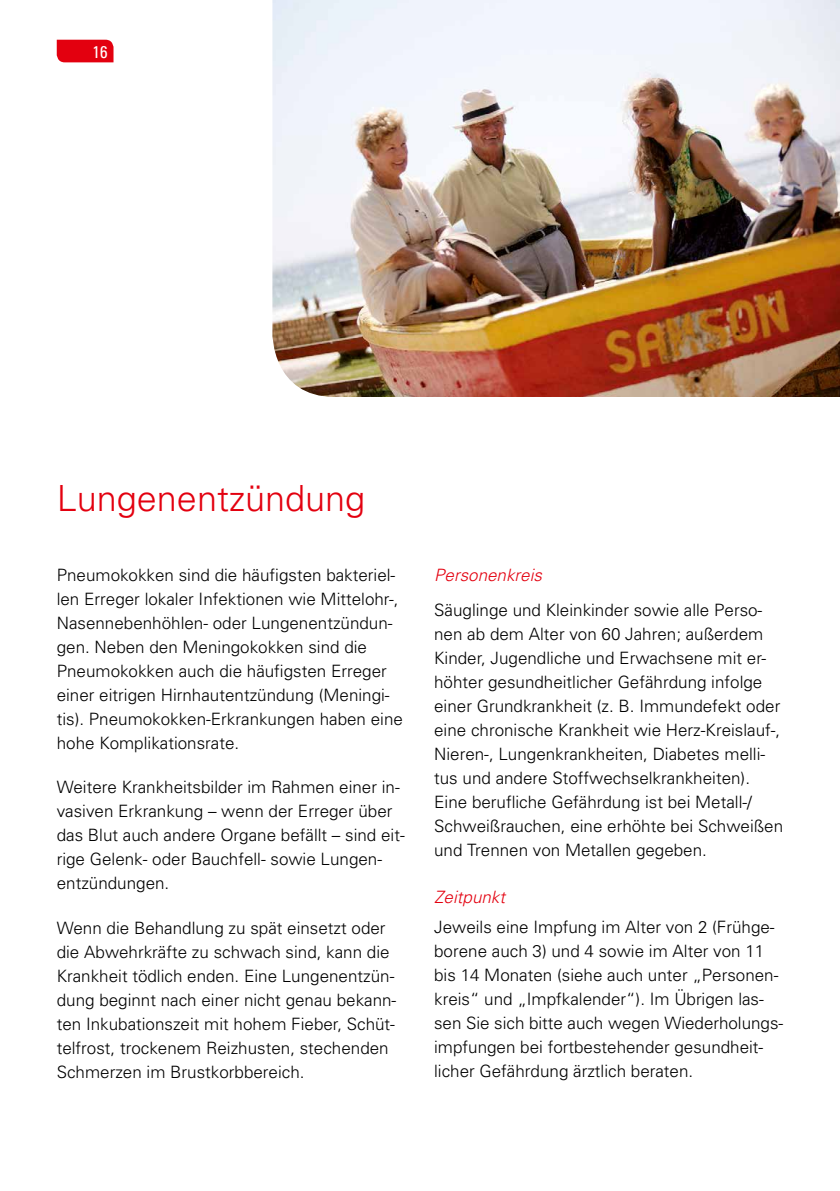
<style>
.page{position:relative;width:840px;height:1191px;background:#fff}
.page>*{position:absolute;margin:0;border:0;box-sizing:border-box;transform-origin:0 0}
.t1{font:300 36px "Univers";color:#e3000f}
.t2{font:300 17px/24px "Univers";color:#000}
.t3{font:italic 300 17px "Univers";color:#e3000f}
.t4{font:condensed 17px "Univers";color:#fff}
</style>
<div class="page">
<svg style="left:57px;top:40px;width:56px;height:22px"></svg>
<img style="left:272px;top:0;width:567px;height:397px">
<p class="t4" style="left:92px;top:41px;width:17px">16</p>
<h1 class="t1" style="left:57px;top:476px;width:310px">Lungenentzündung</h1>
<p class="t2" style="left:57px;top:562px;width:347px">Pneumokokken sind die häufigsten bakteriel&shy;len Erreger lokaler Infektionen wie Mittelohr-, Nasennebenhöhlen- oder Lungenentzündun&shy;gen. Neben den Meningokokken sind die Pneumokokken auch die häufigsten Erreger einer eitrigen Hirnhautentzündung (Meningi&shy;tis). Pneumokokken-Erkrankungen haben eine hohe Komplikationsrate.</p>
<p class="t2" style="left:57px;top:775px;width:349px">Weitere Krankheitsbilder im Rahmen einer in&shy;vasiven Erkrankung – wenn der Erreger über das Blut auch andere Organe befällt – sind eit&shy;rige Gelenk- oder Bauchfell- sowie Lungen&shy;entzündungen.</p>
<p class="t2" style="left:57px;top:915px;width:341px">Wenn die Behandlung zu spät einsetzt oder die Abwehrkräfte zu schwach sind, kann die Krankheit tödlich enden. Eine Lungenentzün&shy;dung beginnt nach einer nicht genau bekann&shy;ten Inkubationszeit mit hohem Fieber, Schüt&shy;telfrost, trockenem Reizhusten, stechenden Schmerzen im Brustkorbbereich.</p>
<p class="t3" style="left:434px;top:564px;width:109px">Personenkreis</p>
<p class="t2" style="left:434px;top:598px;width:350px">Säuglinge und Kleinkinder sowie alle Perso&shy;nen ab dem Alter von 60 Jahren; außerdem Kinder, Jugendliche und Erwachsene mit er&shy;höhter gesundheitlicher Gefährdung infolge einer Grundkrankheit (z. B. Immundefekt oder eine chronische Krankheit wie Herz-Kreislauf-, Nieren-, Lungenkrankheiten, Diabetes melli&shy;tus und andere Stoffwechselkrankheiten).<br>Eine berufliche Gefährdung ist bei Metall-/ Schweißrauchen, eine erhöhte bei Schweißen und Trennen von Metallen gegeben.</p>
<p class="t3" style="left:434px;top:887px;width:72px">Zeitpunkt</p>
<p class="t2" style="left:434px;top:914px;width:350px">Jeweils eine Impfung im Alter von 2 (Frühge&shy;borene auch 3) und 4 sowie im Alter von 11 bis 14 Monaten (siehe auch unter „Personen&shy;kreis“ und „Impfkalender“). Im Übrigen las&shy;sen Sie sich bitte auch wegen Wiederholungs&shy;impfungen bei fortbestehender gesundheit&shy;licher Gefährdung ärztlich beraten.</p>
</div>
